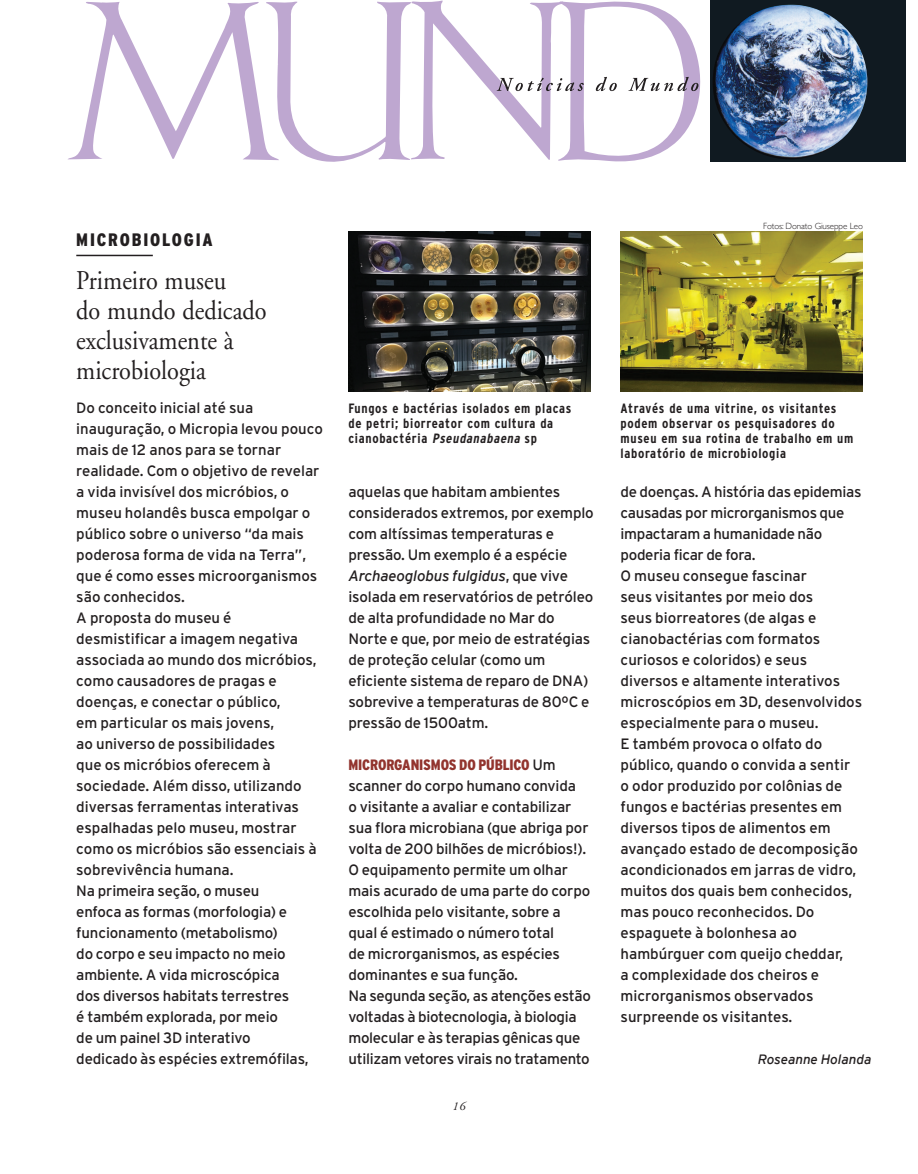
<style>
.page{position:relative;width:918px;height:1174px;background:#fff}
.page>*{position:absolute;margin:0;border:0;box-sizing:border-box;transform-origin:0 0}
.t1{font:27px/30px "Adobe Garamond";color:#231f20;scale:.9 1}
.t2{font:900 condensed 18px "Interstate";letter-spacing:.1em;color:#231f20}
.t3{font:15px/21px "Interstate";letter-spacing:-.01em;color:#231f20}
.t4{font:700 condensed 13.5px/15px "Interstate";letter-spacing:.05em;color:#231f20}
.t5{font:italic 13.5px "Interstate";color:#231f20}
.t6{font:italic 12px "Adobe Garamond";color:#231f20}
.t7{font:300 9px "Gill Sans";letter-spacing:-.015em;color:#231f20}
.s1{font-style:italic}
.s2{font-weight:900;font-stretch:condensed;color:#92342e}
</style>
<div class="page">
<svg style="left:68px;top:0;width:633px;height:162px"></svg>
<svg style="left:497px;top:77px;width:201px;height:14px"></svg>
<div style="left:710px;top:0;width:195px;height:162px;background:#101a21"></div>
<img style="left:713px;top:4px;width:154px;height:155px;border-radius:77px">
<hr style="left:76px;top:255px;width:77px;height:1px;background:#231f20">
<img style="left:348px;top:231px;width:243px;height:161px">
<img style="left:621px;top:231px;width:242px;height:161px">
<p class="t2" style="left:76px;top:230px;width:138px">MICROBIOLOGIA</p>
<h1 class="t1" style="left:76px;top:266px;width:213px">Primeiro museu<br>do mundo dedicado exclusivamente à microbiologia</h1>
<p class="t3" style="left:76px;top:397px;width:248px">Do conceito inicial até sua inauguração, o Micropia levou pouco mais de 12 anos para se tornar realidade. Com o objetivo de revelar a vida invisível dos micróbios, o museu holandês busca empolgar o público sobre o universo “da mais poderosa forma de vida na Terra”, que é como esses microorganismos são conhecidos.<br>A proposta do museu é desmistificar a imagem negativa associada ao mundo dos micróbios, como causadores de pragas e doenças, e conectar o público,<br>em particular os mais jovens,<br>ao universo de possibilidades<br>que os micróbios oferecem à sociedade. Além disso, utilizando diversas ferramentas interativas espalhadas pelo museu, mostrar como os micróbios são essenciais à sobrevivência humana.<br>Na primeira seção, o museu<br>enfoca as formas (morfologia) e funcionamento (metabolismo)<br>do corpo e seu impacto no meio ambiente. A vida microscópica<br>dos diversos habitats terrestres<br>é também explorada, por meio<br>de um painel 3D interativo<br>dedicado às espécies extremófilas,</p>
<p class="t7" style="left:763px;top:219px;width:101px">Fotos: Donato Giuseppe Leo</p>
<p class="t4" style="left:348px;top:400px;width:224px">Fungos e bactérias isolados em placas de petri; biorreator com cultura da cianobactéria <span class="s1">Pseudanabaena</span> sp</p>
<p class="t4" style="left:621px;top:400px;width:234px">Através de uma vitrine, os visitantes podem observar os pesquisadores do museu em sua rotina de trabalho em um laboratório de microbiologia</p>
<p class="t3" style="left:348px;top:481px;width:247px">aquelas que habitam ambientes considerados extremos, por exemplo com altíssimas temperaturas e pressão. Um exemplo é a espécie<br><span class="s1">Archaeoglobus fulgidus</span>, que vive isolada em reservatórios de petróleo de alta profundidade no Mar do<br>Norte e que, por meio de estratégias de proteção celular (como um eficiente sistema de reparo de DNA) sobrevive a temperaturas de 80ºC e pressão de 1500atm.</p>
<p class="t3" style="left:348px;top:754px;width:244px"><span class="s2">MICRORGANISMOS DO PÚBLICO</span> Um scanner do corpo humano convida<br>o visitante a avaliar e contabilizar sua flora microbiana (que abriga por volta de 200 bilhões de micróbios!).<br>O equipamento permite um olhar mais acurado de uma parte do corpo escolhida pelo visitante, sobre a qual é estimado o número total<br>de microrganismos, as espécies dominantes e sua função.<br>Na segunda seção, as atenções estão voltadas à biotecnologia, à biologia molecular e às terapias gênicas que utilizam vetores virais no tratamento</p>
<p class="t6" style="left:452px;top:1099px;width:15px">16</p>
<p class="t3" style="left:621px;top:481px;width:243px">de doenças. A história das epidemias causadas por microrganismos que impactaram a humanidade não poderia ficar de fora.<br>O museu consegue fascinar<br>seus visitantes por meio dos<br>seus biorreatores (de algas e cianobactérias com formatos curiosos e coloridos) e seus diversos e altamente interativos microscópios em 3D, desenvolvidos especialmente para o museu.<br>E também provoca o olfato do público, quando o convida a sentir o odor produzido por colônias de fungos e bactérias presentes em diversos tipos de alimentos em avançado estado de decomposição acondicionados em jarras de vidro, muitos dos quais bem conhecidos, mas pouco reconhecidos. Do espaguete à bolonhesa ao hambúrguer com queijo cheddar,<br>a complexidade dos cheiros e microrganismos observados surpreende os visitantes.</p>
<p class="t5" style="left:758px;top:1051px;width:115px">Roseanne Holanda</p>
</div>
